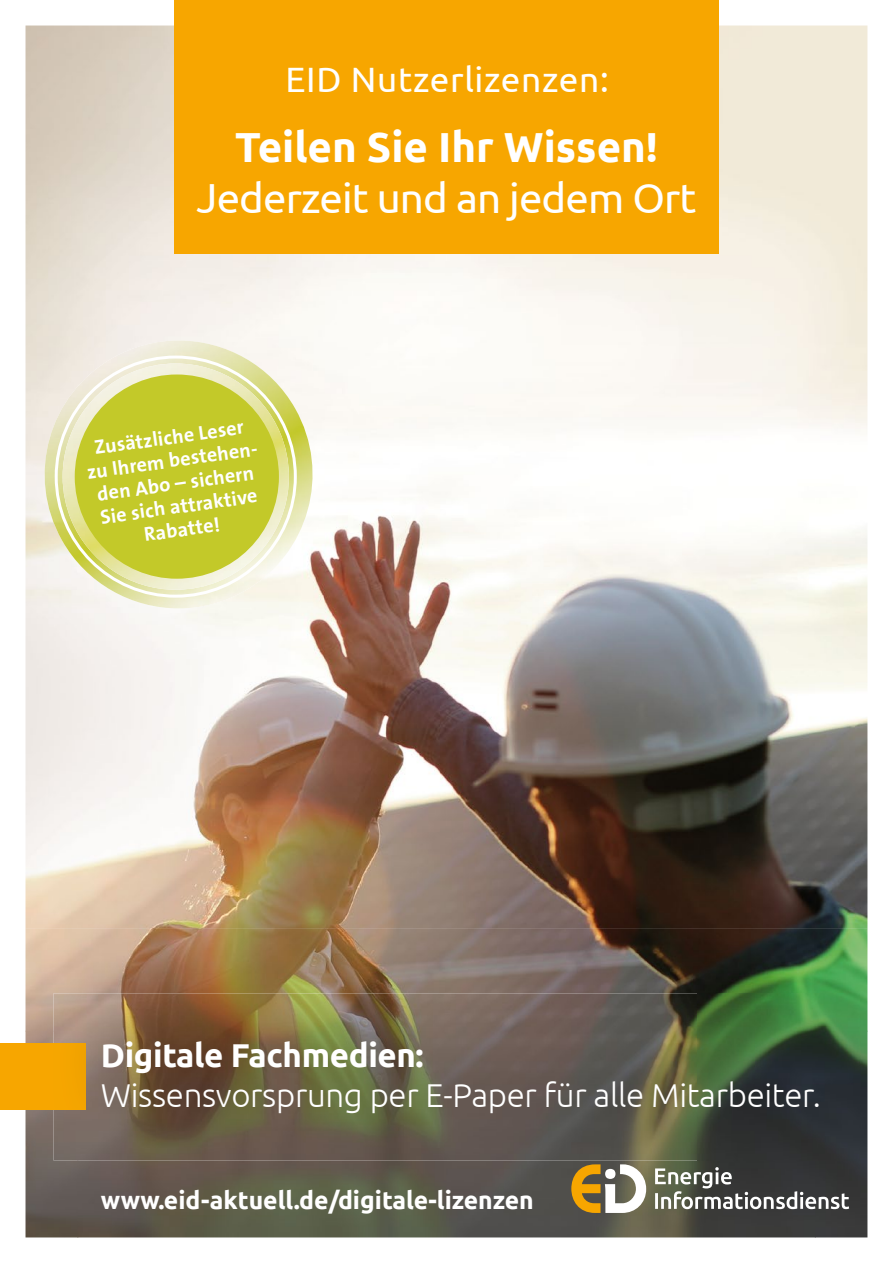
<style>
.page{position:relative;width:893px;height:1263px;background:#fff}
.page>*{position:absolute;margin:0;border:0;box-sizing:border-box;transform-origin:0 0}
.t1{font:42px "Ubuntu";letter-spacing:-.02em;color:#fff}
.t2{font:700 42px "Ubuntu";color:#fff}
.t3{font:35.25px "Ubuntu";letter-spacing:.02em;color:#fff}
.t4{font:300 33px "Ubuntu";letter-spacing:-.01em;color:#fff}
.t5{font:700 33px "Ubuntu";letter-spacing:-.01em;color:#fff}
.t6{font:700 24.75px "Ubuntu";color:#fff}
.t7{font:700 20.1px/23.2px "The Sans Os F";color:#fff;text-align:center}
</style>
<div class="page">
<img style="left:26px;top:26px;width:841px;height:902px">
<img style="left:26px;top:928px;width:841px;height:103px">
<img style="left:26px;top:1031px;width:52px;height:206px">
<img style="left:815px;top:1031px;width:52px;height:206px">
<img style="left:78px;top:1160px;width:737px;height:77px">
<div style="left:0;top:1043px;width:86px;height:67px;background:#f7a600"></div>
<img style="left:53px;top:993px;width:806px;height:167px">
<img style="left:53px;top:1043px;width:33px;height:67px">
<svg style="left:571px;top:1164px;width:75px;height:49px"></svg>
<svg style="left:655px;top:1167px;width:194px;height:42px;background:#656662"></svg>
<div style="left:174px;top:0;width:545px;height:253px;background:#f7a600"></div>
<img style="left:26px;top:340px;width:306px;height:268px">
<svg style="left:55px;top:355px;width:242px;height:243px;background:#d5d86e"></svg>
<h2 class="t3" style="left:285px;top:58px;width:325px">EID Nutzerlizenzen:</h2>
<h1 class="t2" style="left:235px;top:122px;width:424px">Teilen Sie Ihr Wissen!</h1>
<h1 class="t1" style="left:196px;top:172px;width:501px">Jederzeit und an jedem Ort</h1>
<p class="t7" style="left:82px;top:438px;width:177px;rotate:-8deg">Zusätzliche Leser zu Ihrem bestehen&shy;den Abo – sichern<br>Sie sich attraktive<br>Rabatte!</p>
<h3 class="t5" style="left:101px;top:1035px;width:324px">Digitale Fachmedien:</h3>
<h3 class="t4" style="left:101px;top:1076px;width:721px">Wissensvorsprung per E-Paper für alle Mitarbeiter.</h3>
<p class="t6" style="left:101px;top:1185px;width:435px">www.eid-aktuell.de/digitale-lizenzen</p>
</div>
